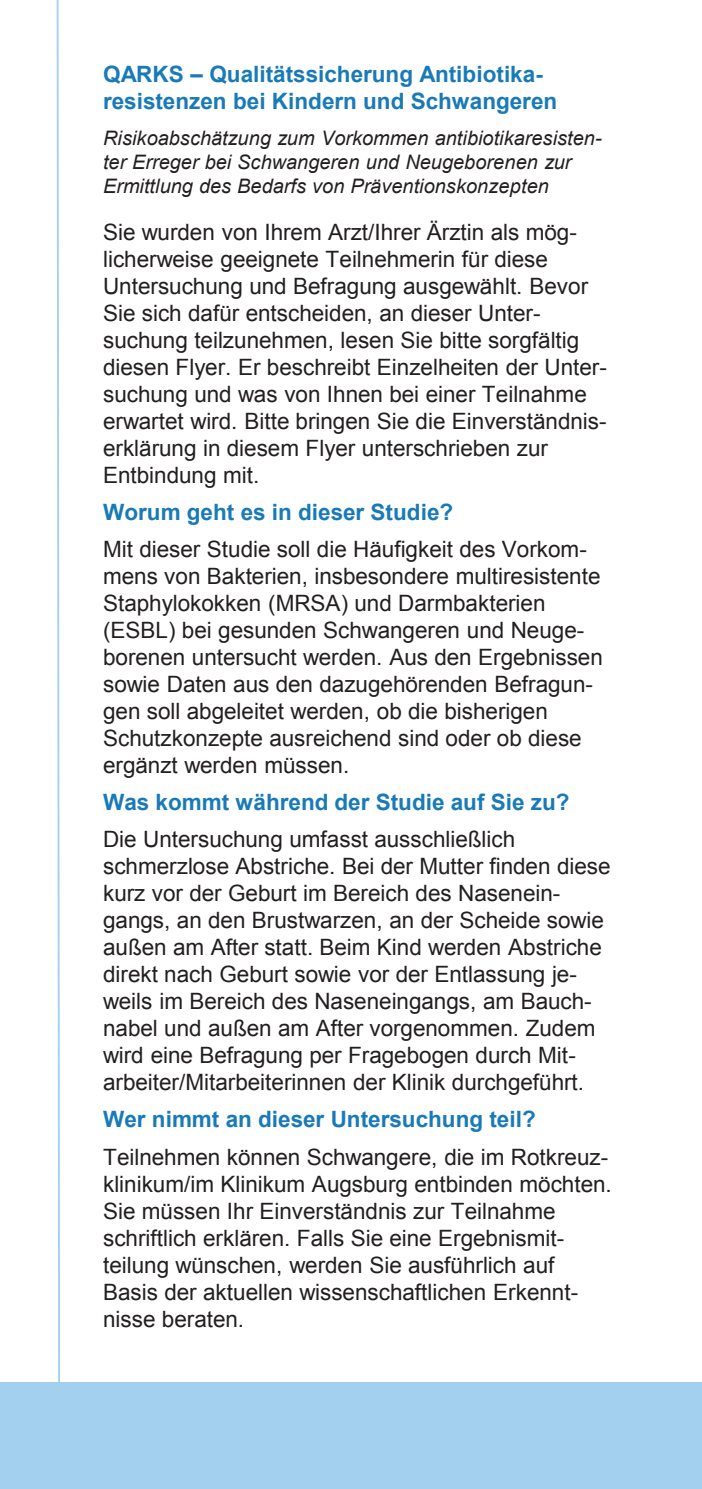
<style>
.page{position:relative;width:702px;height:1489px;background:#fff}
.page>*{position:absolute;margin:0;border:0;box-sizing:border-box;transform-origin:0 0}
.t1{font:22.5px/27px "Arial";letter-spacing:-.005em;color:#231f20}
.t2{font:700 22.5px/27.5px "Arial";color:#197ab8}
.t3{font:italic 20px/24px "Arial";color:#231f20}
</style>
<div class="page">
<svg style="left:56px;top:0;width:4px;height:1382px"></svg>
<div style="left:0;top:1382px;width:702px;height:106px;background:#a3d0ef"></div>
<h2 class="t2" style="left:103px;top:61px;width:455px">QARKS – Qualitätssicherung Antibiotika&shy;resistenzen bei Kindern und Schwangeren</h2>
<p class="t3" style="left:103px;top:127px;width:500px">Risikoabschätzung zum Vorkommen antibiotikaresisten&shy;ter Erreger bei Schwangeren und Neugeborenen zur<br>Ermittlung des Bedarfs von Präventionskonzepten</p>
<p class="t1" style="left:103px;top:219px;width:505px">Sie wurden von Ihrem Arzt/Ihrer Ärztin als mög&shy;licherweise geeignete Teilnehmerin für diese Untersuchung und Befragung ausgewählt. Bevor Sie sich dafür entscheiden, an dieser Unter&shy;suchung teilzunehmen, lesen Sie bitte sorgfältig diesen Flyer. Er beschreibt Einzelheiten der Unter&shy;suchung und was von Ihnen bei einer Teilnahme erwartet wird. Bitte bringen Sie die Einverständnis&shy;erklärung in diesem Flyer unterschrieben zur Entbindung mit.</p>
<h3 class="t2" style="left:103px;top:499px;width:351px">Worum geht es in dieser Studie?</h3>
<p class="t1" style="left:103px;top:536px;width:501px">Mit dieser Studie soll die Häufigkeit des Vorkom&shy;mens von Bakterien, insbesondere multiresistente Staphylokokken (MRSA) und Darmbakterien (ESBL) bei gesunden Schwangeren und Neuge&shy;borenen untersucht werden. Aus den Ergebnissen sowie Daten aus den dazugehörenden Befragun&shy;gen soll abgeleitet werden, ob die bisherigen Schutzkonzepte ausreichend sind oder ob diese ergänzt werden müssen.</p>
<h3 class="t2" style="left:103px;top:789px;width:468px">Was kommt während der Studie auf Sie zu?</h3>
<p class="t1" style="left:103px;top:826px;width:509px">Die Untersuchung umfasst ausschließlich schmerzlose Abstriche. Bei der Mutter finden diese kurz vor der Geburt im Bereich des Nasenein&shy;gangs, an den Brustwarzen, an der Scheide sowie außen am After statt. Beim Kind werden Abstriche direkt nach Geburt sowie vor der Entlassung je&shy;weils im Bereich des Naseneingangs, am Bauch&shy;nabel und außen am After vorgenommen. Zudem wird eine Befragung per Fragebogen durch Mit&shy;arbeiter/Mitarbeiterinnen der Klinik durchgeführt.</p>
<h3 class="t2" style="left:103px;top:1106px;width:434px">Wer nimmt an dieser Untersuchung teil?</h3>
<p class="t1" style="left:103px;top:1143px;width:510px">Teilnehmen können Schwangere, die im Rotkreuz&shy;klinikum/im Klinikum Augsburg entbinden möchten.<br>Sie müssen Ihr Einverständnis zur Teilnahme schriftlich erklären. Falls Sie eine Ergebnismit&shy;teilung wünschen, werden Sie ausführlich auf Basis der aktuellen wissenschaftlichen Erkennt&shy;nisse beraten.</p>
</div>
